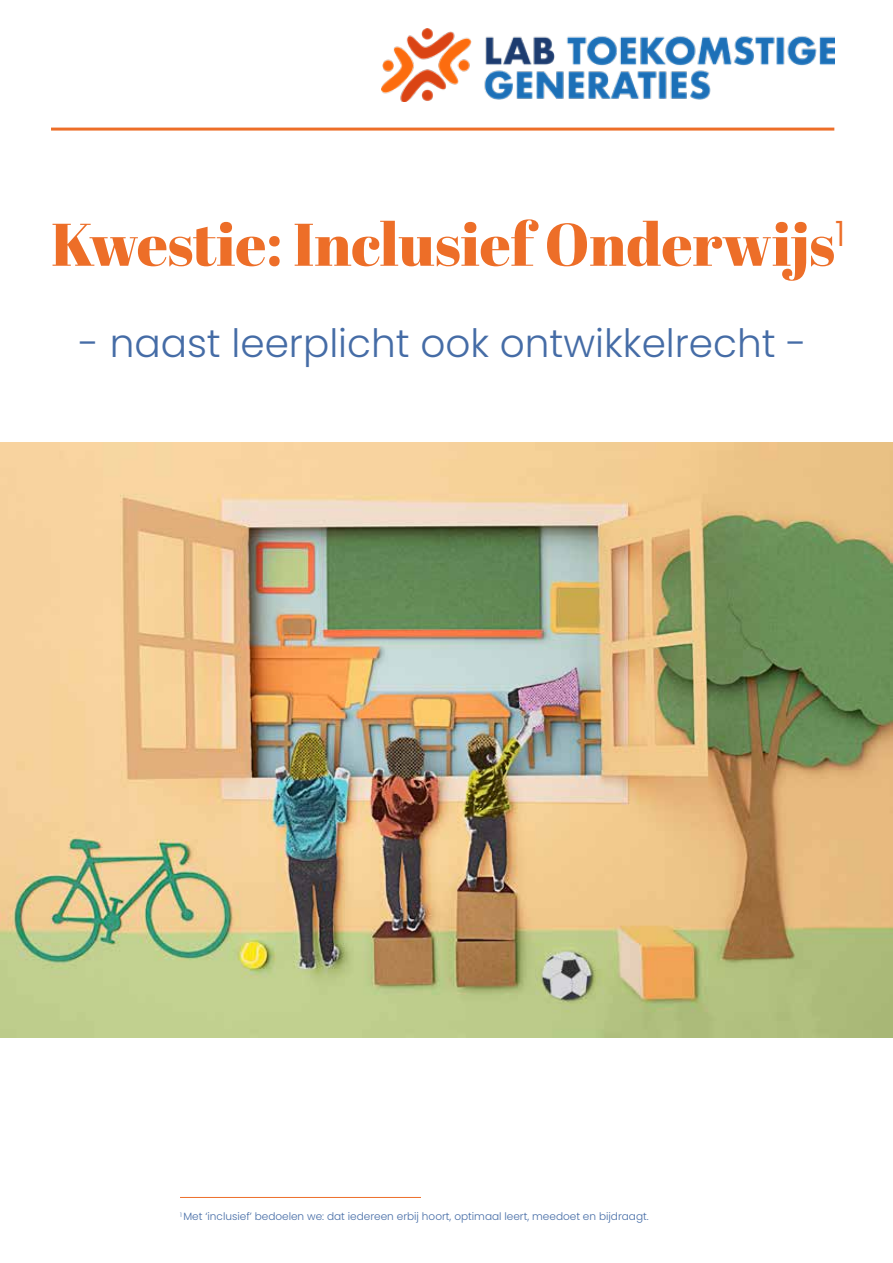
<style>
.page{position:relative;width:893px;height:1263px;background:#fff}
.page>*{position:absolute;margin:0;border:0;box-sizing:border-box;transform-origin:0 0}
.t1{font:60px "Abril Fatface";color:#ed6e28}
.t2{font:300 39px "Poppins";color:#456ca6}
.t3{font:300 10.5px "Poppins";color:#456ca6}
</style>
<div class="page">
<img style="left:382px;top:29px;width:452px;height:73px">
<hr style="left:51px;top:128px;width:783px;height:3px;background:#ed6e28">
<img style="left:0;top:442px;width:893px;height:596px">
<hr style="left:180px;top:1197px;width:241px;height:1px;background:#ed6e28">
<h1 class="t1" style="left:51px;top:202px;width:796px">Kwestie: Inclusief Onderwijs<sup>1</sup></h1>
<h2 class="t2" style="left:79px;top:320px;width:729px">- naast leerplicht ook ontwikkelrecht -</h2>
<p class="t3" style="left:180px;top:1211px;width:470px"><sup>1</sup> Met ‘inclusief’ bedoelen we: dat iedereen erbij hoort, optimaal leert, meedoet en bijdraagt.</p>
</div>
